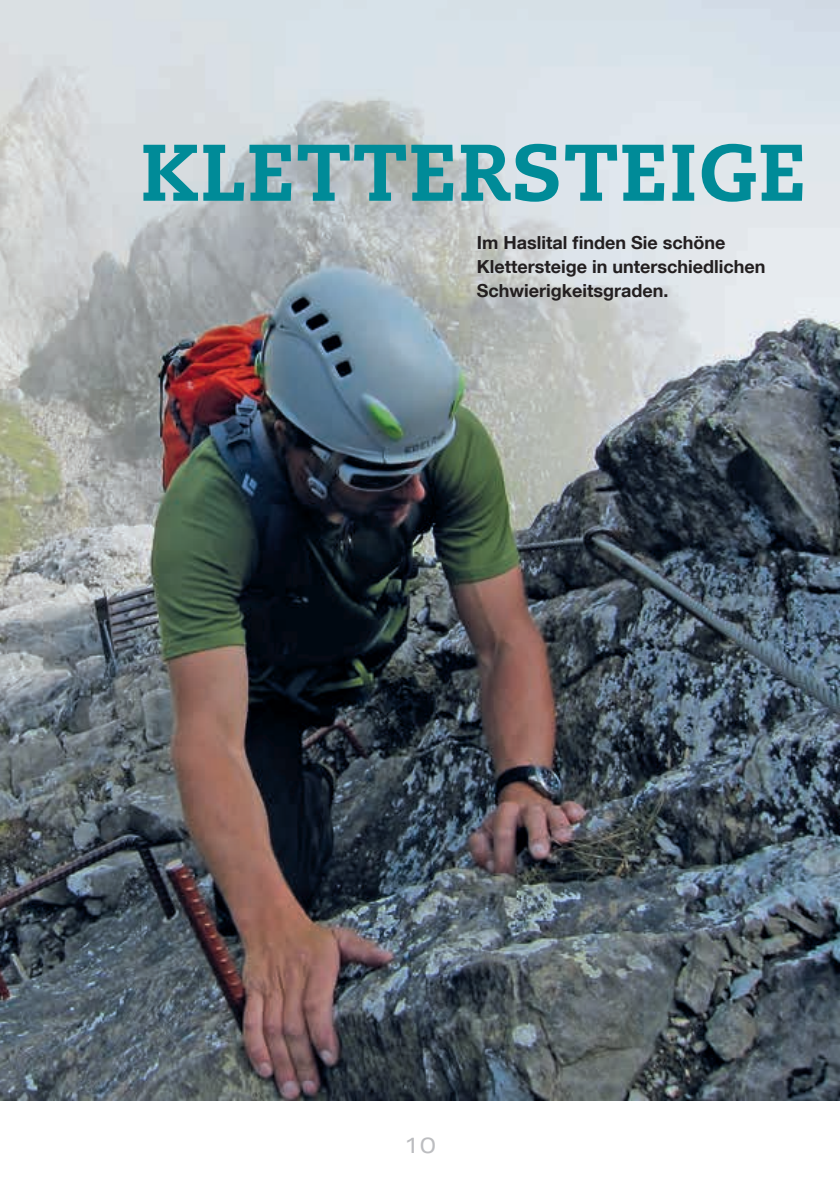
<style>
.page{position:relative;width:840px;height:1191px;background:#fff}
.page>*{position:absolute;margin:0;border:0;box-sizing:border-box;transform-origin:0 0}
.t1{font:800 80px "Caecilia LT Std";letter-spacing:.02em;color:#008b98}
.t2{font:expanded 22px "Univers LT Std";color:#bcbdc0}
.t3{font:700 18px/24px "Helvetica Neue LT Com";color:#231f20}
</style>
<div class="page">
<img style="left:0;top:0;width:839px;height:1100px">
<h1 class="t1" style="left:140px;top:123px;width:666px">KLETTERSTEIGE</h1>
<p class="t3" style="left:476px;top:230px;width:290px">Im Haslital finden Sie schöne<br>Klettersteige in unterschiedlichen<br>Schwierigkeitsgraden.</p>
<p class="t2" style="left:403px;top:1132px;width:34px">10</p>
</div>
